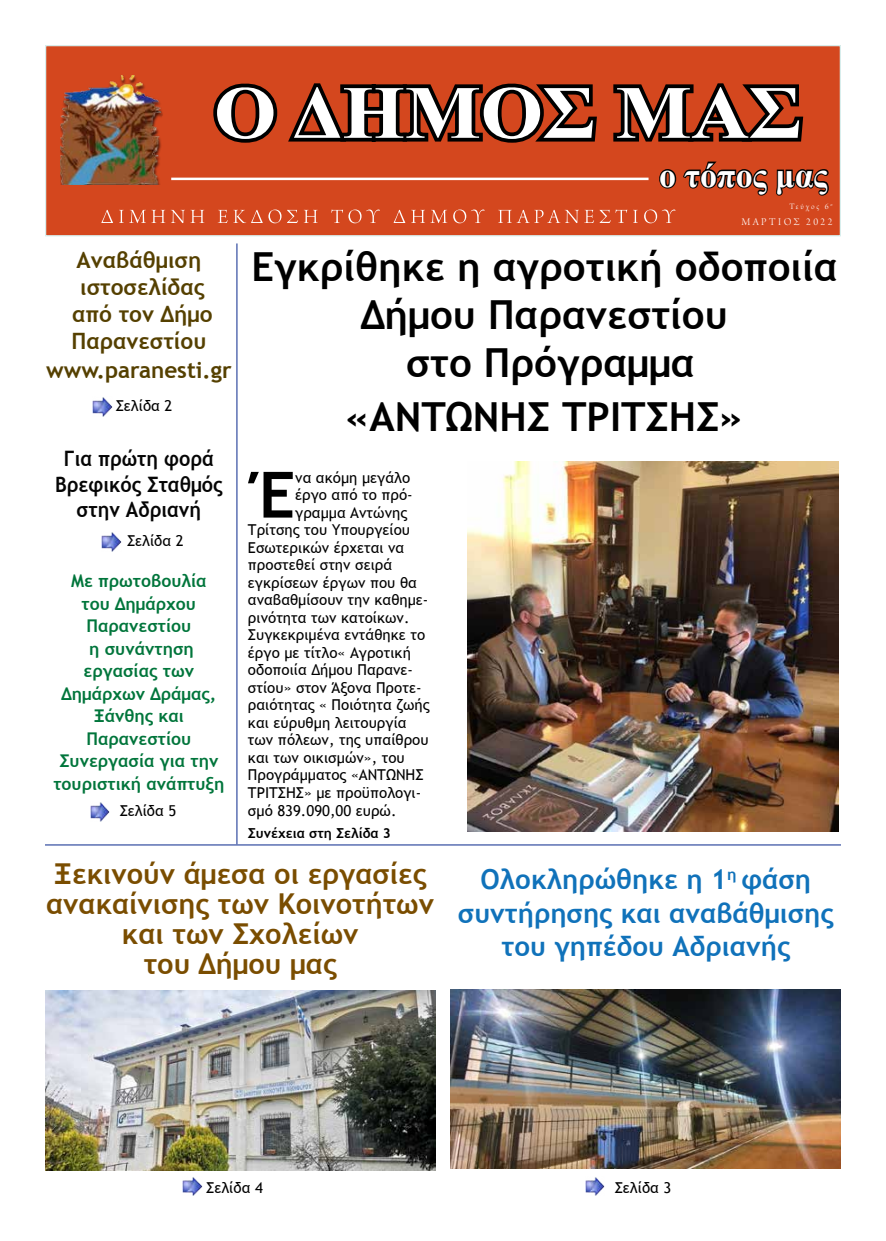
<style>
.page{position:relative;width:886px;height:1241px;background:#fff}
.page>*{position:absolute;margin:0;border:0;box-sizing:border-box;transform-origin:0 0}
.t1{font:700 75px "Times New Roman";color:#fff;scale:1.07 1}
.t2{font:700 63.88px "Trebuchet MS";color:#000}
.t3{font:700 40px/48px "Trebuchet MS";color:#000;text-align:center}
.t4{font:700 35px "Times New Roman";color:#fff}
.t5{font:700 28.75px/30px "Trebuchet MS";color:#7a4d00;text-align:center}
.t6{font:700 27.5px/33.8px "Trebuchet MS";color:#1072ba;text-align:center}
.t7{font:700 22.5px/27.4px "Trebuchet MS";color:#554000;text-align:center}
.t8{font:700 21.25px/25.5px "Trebuchet MS";color:#050505;text-align:center;scale:.93 1}
.t9{font:700 17.5px/22.5px "Trebuchet MS";color:#00753b;text-align:center}
.t10{font:15px "Trebuchet MS";color:#000}
.t11{font:700 13.75px "Trebuchet MS";color:#000}
.t12{font:10.88px "Arno Pro Light Display";letter-spacing:.22em;color:#fff}
.t13{font:8.75px "Arno Pro Light Display";letter-spacing:.22em;color:#fff}
</style>
<div class="page">
<div style="left:45px;top:45px;width:796px;height:191px;background:#d4471e;border:1px solid #d8efee"></div>
<hr style="left:45px;top:844px;width:796px;height:1px;background:#3a53a4">
<hr style="left:236px;top:243px;width:2px;height:601px;background:#3a53a4">
<img style="left:60px;top:75px;width:103px;height:109px">
<img style="left:467px;top:461px;width:372px;height:370px">
<img style="left:450px;top:989px;width:390px;height:179px">
<img style="left:45px;top:990px;width:390px;height:180px">
<img style="left:585px;top:1177px;width:20px;height:18px">
<img style="left:182px;top:1177px;width:20px;height:18px">
<img style="left:90px;top:802px;width:20px;height:19px">
<img style="left:101px;top:532px;width:20px;height:19px">
<img style="left:92px;top:397px;width:20px;height:19px">
<svg style="left:213px;top:83px;width:591px;height:60px"></svg>
<svg style="left:101px;top:160px;width:730px;height:109px"></svg>
<h1 class="t1" style="left:214px;top:61px;width:551px">Ο ΔΗΜΟΣ ΜΑΣ</h1>
<h3 class="t4" style="left:659px;top:151px;width:170px">ο τόπος μας</h3>
<h3 class="t7" style="left:46px;top:246px;width:187px">Αναβάθμιση ιστοσελίδας<br>από τον Δήμο<br>Παρανεστίου www.paranesti.gr</h3>
<p class="t10" style="left:116px;top:396px;width:58px">Σελίδα 2</p>
<h3 class="t8" style="left:55px;top:445px;width:182px">Για πρώτη φορά<br>Βρεφικός Σταθμός στην Αδριανή</h3>
<p class="t10" style="left:127px;top:531px;width:58px">Σελίδα 2</p>
<p class="t9" style="left:53px;top:569px;width:172px">Με πρωτοβουλία<br>του Δημάρχου<br>Παρανεστίου<br>η συνάντηση εργασίας των<br>Δημάρχων Δράμας,<br>Ξάνθης και<br>Παρανεστίου<br>Συνεργασία για την τουριστική ανάπτυξη</p>
<p class="t10" style="left:120px;top:801px;width:58px">Σελίδα 5</p>
<p class="t13" style="left:790px;top:201px;width:44px">Τεύχος 6 <sup>ο</sup></p>
<p class="t12" style="left:741px;top:216px;width:93px">ΜΑΡΤΙΟΣ 2022</p>
<h3 class="t3" style="left:251px;top:243px;width:587px">Εγκρίθηκε η αγροτική οδοποιία<br>Δήμου Παρανεστίου<br>στο Πρόγραμμα</h3>
<h3 class="t3" style="left:346px;top:393px;width:398px">«ΑΝΤΩΝΗΣ ΤΡΙΤΣΗΣ»</h3>
<h2 class="t2" style="left:251px;top:455px;width:46px">Έ</h2>
<p class="t10" style="left:295px;top:468px;width:116px">να ακόμη μεγάλο</p>
<p class="t10" style="left:295px;top:486px;width:119px">έργο από το πρό-</p>
<p class="t10" style="left:295px;top:503px;width:114px">γραμμα Αντώνης</p>
<p class="t10" style="left:248px;top:521px;width:164px">Τρίτσης του Υπουργείου</p>
<p class="t10" style="left:248px;top:538px;width:158px">Εσωτερικών έρχεται να</p>
<p class="t10" style="left:248px;top:556px;width:146px">προστεθεί στην σειρά</p>
<p class="t10" style="left:248px;top:573px;width:170px">εγκρίσεων έργων που θα</p>
<p class="t10" style="left:248px;top:591px;width:182px">αναβαθμίσουν την καθημε-</p>
<p class="t10" style="left:248px;top:608px;width:163px">ρινότητα των κατοίκων.</p>
<p class="t10" style="left:248px;top:626px;width:179px">Συγκεκριμένα εντάθηκε το</p>
<p class="t10" style="left:248px;top:643px;width:165px">έργο με τίτλο« Αγροτική</p>
<p class="t10" style="left:248px;top:661px;width:167px">οδοποιία Δήμου Παρανε-</p>
<p class="t10" style="left:248px;top:678px;width:175px">στίου» στον Άξονα Προτε-</p>
<p class="t10" style="left:248px;top:696px;width:183px">ραιότητας « Ποιότητα ζωής</p>
<p class="t10" style="left:248px;top:713px;width:160px">και εύρυθμη λειτουργία</p>
<p class="t10" style="left:248px;top:731px;width:182px">των πόλεων, της υπαίθρου</p>
<p class="t10" style="left:248px;top:748px;width:158px">και των οικισμών», του</p>
<p class="t10" style="left:248px;top:766px;width:177px">Προγράμματος «ΑΝΤΩΝΗΣ</p>
<p class="t10" style="left:248px;top:783px;width:175px">ΤΡΙΤΣΗΣ» με προϋπολογι-</p>
<p class="t10" style="left:248px;top:801px;width:150px">σμό 839.090,00 ευρώ.</p>
<p class="t11" style="left:248px;top:824px;width:145px">Συνέχεια στη Σελίδα 3</p>
<h3 class="t5" style="left:46px;top:858px;width:389px">Ξεκινούν άμεσα οι εργασίες ανακαίνισης των Κοινοτήτων και των Σχολείων<br>του Δήμου μας</h3>
<h3 class="t6" style="left:458px;top:862px;width:377px">Ολοκληρώθηκε η 1<sup>η</sup> φάση συντήρησης και αναβάθμισης του γηπέδου Αδριανής</h3>
<p class="t10" style="left:206px;top:1178px;width:58px">Σελίδα 4</p>
<p class="t10" style="left:615px;top:1178px;width:58px">Σελίδα 3</p>
</div>
